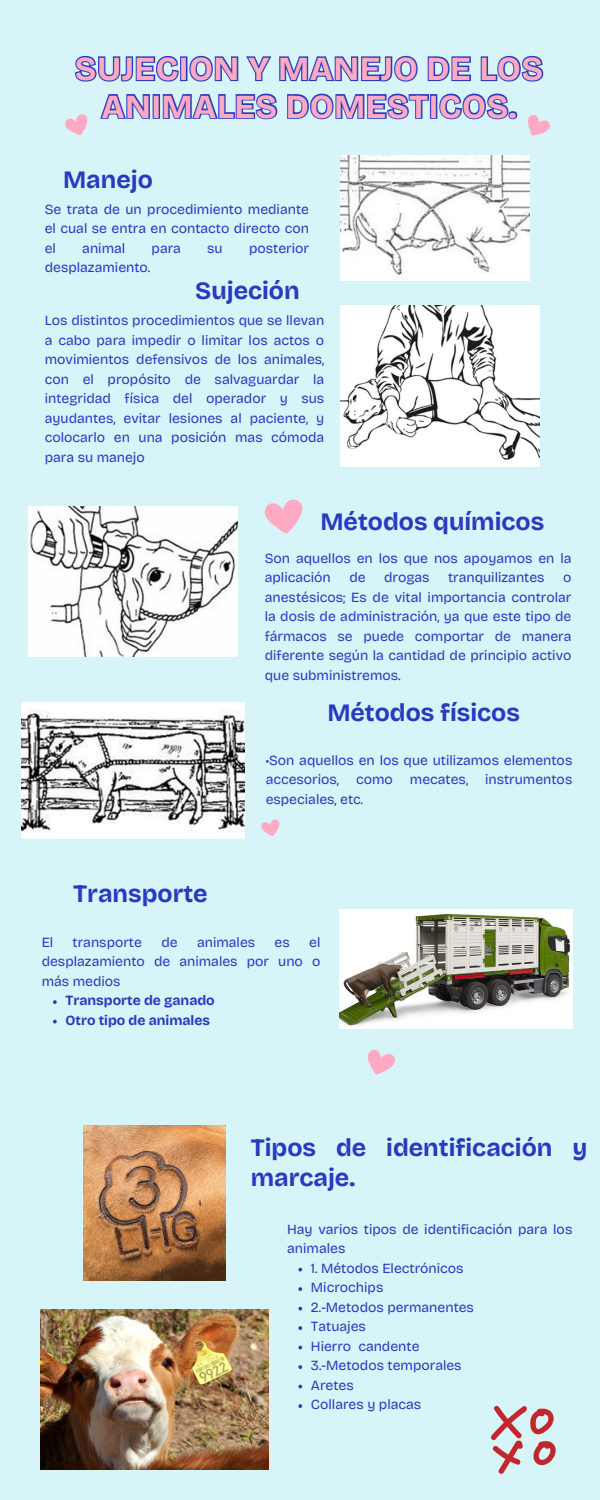
<style>
.page{position:relative;width:600px;height:1500px;background:#d7f5f8}
.page>*{position:absolute;margin:0;border:0;box-sizing:border-box;transform-origin:0 0}
.t1{font:700 33.6px/37.7px "Bricolage Grotesque";letter-spacing:.015em;color:#ffa9c2;text-align:center}
.t2{font:700 25px/30px "Bricolage Grotesque";color:#283abf}
.t3{font:14px/19.5px "Bricolage Grotesque";color:#283abf;text-align:justify}
.t4{font:700 14px "Bricolage Grotesque";color:#283abf}
</style>
<div class="page">
<svg style="left:264px;top:499px;width:39px;height:35px"></svg>
<svg style="left:261px;top:819px;width:19px;height:18px"></svg>
<svg style="left:367px;top:1049px;width:28px;height:26px"></svg>
<svg style="left:74px;top:55px;width:470px;height:27px"></svg>
<svg style="left:65px;top:93px;width:485px;height:43px"></svg>
<img style="left:341px;top:156px;width:189px;height:125px">
<img style="left:341px;top:306px;width:199px;height:161px">
<img style="left:28px;top:507px;width:209px;height:150px">
<img style="left:21px;top:703px;width:223px;height:136px">
<img style="left:339px;top:910px;width:234px;height:119px">
<img style="left:83px;top:1126px;width:143px;height:155px">
<img style="left:41px;top:1309px;width:227px;height:161px">
<svg style="left:491px;top:1405px;width:65px;height:69px"></svg>
<svg style="left:53px;top:1000px;width:4px;height:4px"></svg>
<svg style="left:53px;top:1020px;width:4px;height:3px"></svg>
<svg style="left:298px;top:1268px;width:4px;height:3px"></svg>
<svg style="left:298px;top:1287px;width:4px;height:4px"></svg>
<svg style="left:298px;top:1307px;width:4px;height:3px"></svg>
<svg style="left:298px;top:1326px;width:4px;height:4px"></svg>
<svg style="left:298px;top:1346px;width:4px;height:3px"></svg>
<svg style="left:298px;top:1365px;width:4px;height:4px"></svg>
<svg style="left:298px;top:1385px;width:4px;height:3px"></svg>
<svg style="left:298px;top:1404px;width:4px;height:4px"></svg>
<h1 class="t1" style="left:75px;top:50px;width:470px">SUJECION Y MANEJO DE LOS<br>ANIMALES DOMESTICOS.</h1>
<p class="t2" style="left:63px;top:165px;width:91px">Manejo</p>
<h2 class="t3" style="left:45px;top:199px;width:266px">Se trata de un procedimiento mediante el cual se entra en contacto directo con el</h2>
<h2 class="t3" style="left:82px;top:238px;width:44px">animal</h2>
<h2 class="t3" style="left:152px;top:238px;width:31px">para</h2>
<h2 class="t3" style="left:207px;top:238px;width:17px">su</h2>
<h2 class="t3" style="left:249px;top:238px;width:61px">posterior</h2>
<h2 class="t3" style="left:45px;top:258px;width:107px">desplazamiento.</h2>
<p class="t2" style="left:195px;top:276px;width:106px">Sujeción</p>
<p class="t3" style="left:45px;top:311px;width:281px">Los distintos procedimientos que se llevan a cabo para impedir o limitar los actos o movimientos defensivos de los animales, con el propósito de salvaguardar la integridad física del operador y sus ayudantes, evitar lesiones al paciente, y colocarlo en una posición mas cómoda para su manejo</p>
<h2 class="t2" style="left:320px;top:506px;width:225px">Métodos químicos</h2>
<p class="t3" style="left:265px;top:549px;width:308px">Son aquellos en los que nos apoyamos en la aplicación</p>
<p class="t3" style="left:349px;top:568px;width:18px">de</p>
<p class="t3" style="left:384px;top:568px;width:47px">drogas</p>
<p class="t3" style="left:448px;top:568px;width:98px">tranquilizantes</p>
<p class="t3" style="left:265px;top:568px;width:308px;text-indent:298px">o anestésicos; Es de vital importancia controlar la dosis de administración, ya que este tipo de fármacos se puede comportar de manera diferente según la cantidad de principio activo que subministremos.</p>
<p class="t2" style="left:73px;top:879px;width:136px">Transporte</p>
<p class="t2" style="left:327px;top:698px;width:194px">Métodos físicos</p>
<p class="t3" style="left:266px;top:750px;width:308px">•Son aquellos en los que utilizamos elementos accesorios, como mecates, instrumentos especiales, etc.</p>
<p class="t3" style="left:42px;top:933px;width:13px">El</p>
<p class="t3" style="left:73px;top:933px;width:71px">transporte</p>
<p class="t3" style="left:161px;top:933px;width:18px">de</p>
<p class="t3" style="left:197px;top:933px;width:60px">animales</p>
<p class="t3" style="left:275px;top:933px;width:17px">es</p>
<p class="t3" style="left:42px;top:933px;width:280px;text-indent:267px">el desplazamiento de animales por uno o más medios</p>
<p class="t4" style="left:66px;top:992px;width:151px">Transporte de ganado</p>
<p class="t4" style="left:66px;top:1012px;width:146px">Otro tipo de animales</p>
<p class="t2" style="left:251px;top:1132px;width:338px">Tipos de identificación y marcaje.</p>
<p class="t3" style="left:287px;top:1220px;width:287px">Hay varios tipos de identificación para los animales</p>
<p class="t3" style="left:311px;top:1259px;width:154px">1. Métodos Electrónicos</p>
<h2 class="t3" style="left:311px;top:1278px;width:74px">Microchips</h2>
<p class="t3" style="left:311px;top:1298px;width:165px">2.-Metodos permanentes</p>
<h2 class="t3" style="left:311px;top:1317px;width:57px">Tatuajes</h2>
<p class="t3" style="left:311px;top:1337px;width:110px">Hierro candente</p>
<p class="t3" style="left:311px;top:1356px;width:152px">3.-Metodos temporales</p>
<h2 class="t3" style="left:311px;top:1376px;width:44px">Aretes</h2>
<p class="t3" style="left:311px;top:1395px;width:112px">Collares y placas</p>
</div>
